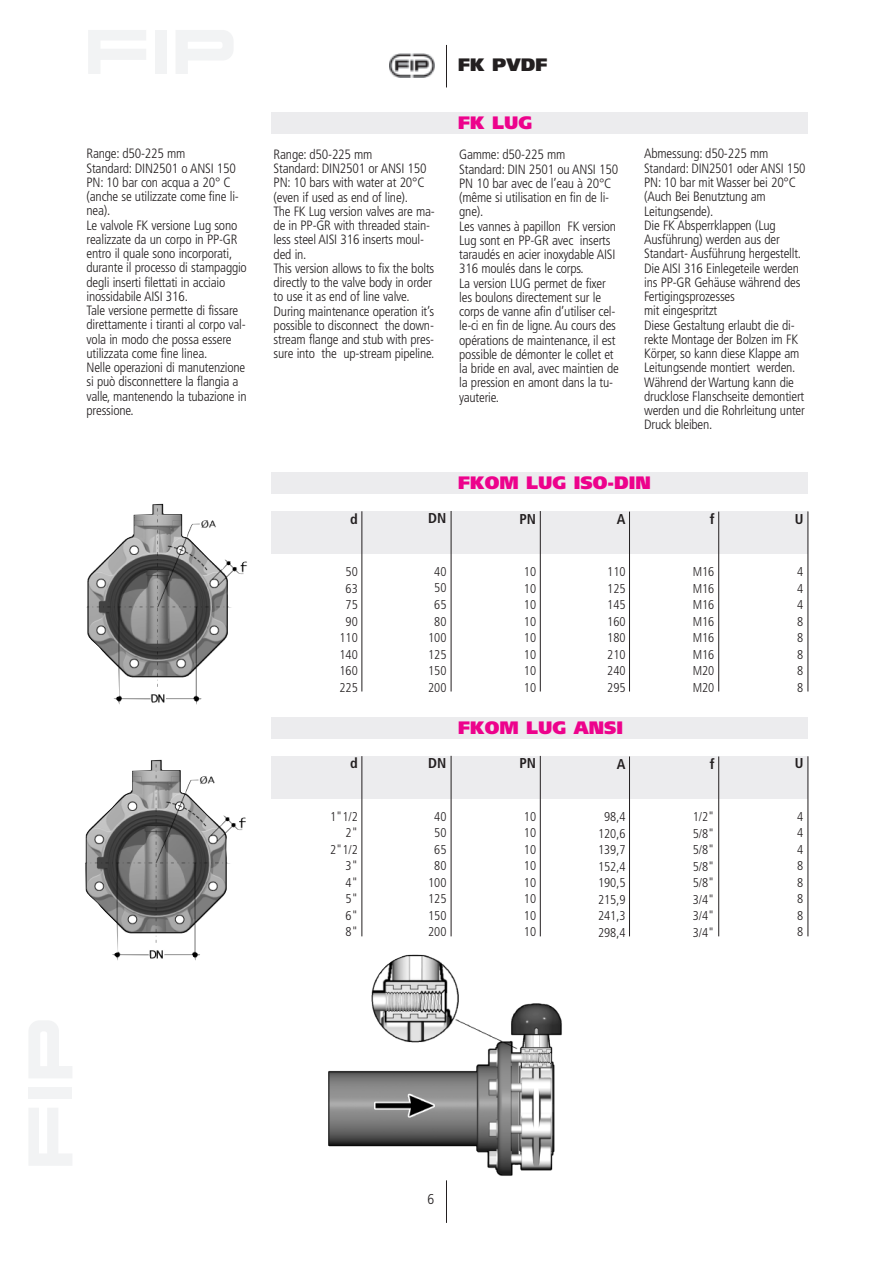
<style>
.page{position:relative;width:893px;height:1263px;background:#fff}
.page>*{position:absolute;margin:0;border:0;box-sizing:border-box;transform-origin:0 0}
.t1{font:900 18px "Frutiger";color:#ed028c}
.t2{font:900 18px "Frutiger";color:#231f20}
.t3{font:700 condensed 14.25px "Frutiger";color:#231f20}
.t4{font:300 condensed 14.25px "Frutiger";color:#231f20}
.t5{font:300 condensed 13.5px/14.2px "Frutiger";letter-spacing:-.015em;color:#231f20}
.t6{font:300 condensed 12.75px/16.5px "Frutiger";color:#231f20;text-align:justify}
</style>
<div class="page">
<hr style="left:446px;top:45px;width:1px;height:42px;background:#231f20">
<hr style="left:446px;top:1180px;width:1px;height:43px;background:#231f20">
<svg style="left:88px;top:30px;width:58px;height:44px"></svg>
<div style="left:155px;top:30px;width:12px;height:44px;background:#f2f3f4"></div>
<svg style="left:176px;top:30px;width:57px;height:44px"></svg>
<svg style="left:29px;top:1108px;width:43px;height:58px"></svg>
<div style="left:28px;top:1087px;width:44px;height:12px;background:#f2f3f4"></div>
<svg style="left:29px;top:1021px;width:43px;height:57px"></svg>
<img style="left:389px;top:54px;width:45px;height:23px">
<div style="left:272px;top:112px;width:536px;height:22px;background:#ececee"></div>
<img style="left:328px;top:955px;width:234px;height:221px">
<div style="left:272px;top:472px;width:536px;height:22px;background:#ececee"></div>
<div style="left:271px;top:511px;width:537px;height:43px;background:#ececee"></div>
<hr style="left:361px;top:511px;width:1px;height:180px;background:#231f20">
<hr style="left:540px;top:511px;width:1px;height:180px;background:#231f20">
<hr style="left:807px;top:511px;width:1px;height:180px;background:#231f20">
<hr style="left:629px;top:512px;width:1px;height:179px;background:#231f20">
<hr style="left:718px;top:512px;width:1px;height:179px;background:#231f20">
<hr style="left:451px;top:511px;width:1px;height:180px;background:#231f20">
<div style="left:272px;top:717px;width:536px;height:22px;background:#ececee"></div>
<div style="left:271px;top:756px;width:537px;height:43px;background:#ececee"></div>
<hr style="left:361px;top:756px;width:1px;height:180px;background:#231f20">
<hr style="left:540px;top:756px;width:1px;height:180px;background:#231f20">
<hr style="left:807px;top:756px;width:1px;height:180px;background:#231f20">
<hr style="left:629px;top:756px;width:1px;height:180px;background:#231f20">
<hr style="left:718px;top:756px;width:1px;height:180px;background:#231f20">
<hr style="left:451px;top:756px;width:1px;height:180px;background:#231f20">
<img style="left:86px;top:504px;width:161px;height:201px">
<img style="left:85px;top:759px;width:161px;height:201px">
<h1 class="t2" style="left:458px;top:57px;width:91px">FK PVDF</h1>
<h1 class="t1" style="left:458px;top:116px;width:76px">FK LUG</h1>
<p class="t5" style="left:87px;top:148px;width:162px">Range: d50-225 mm<br>Standard: DIN2501 o ANSI 150<br>PN: 10 bar con acqua a 20° C (anche se utilizzate come fine li&shy;nea).<br>Le valvole FK versione Lug sono realizzate da un corpo in PP-GR entro il quale sono incorporati, durante il processo di stampaggio degli inserti filettati in acciaio inossidabile AISI 316.<br>Tale versione permette di fissare direttamente i tiranti al corpo val&shy;vola in modo che possa essere utilizzata come fine linea.<br>Nelle operazioni di manutenzione si può disconnettere la flangia a valle, mantenendo la tubazione in pressione.</p>
<p class="t5" style="left:274px;top:148px;width:163px">Range: d50-225 mm<br>Standard: DIN2501 or ANSI 150<br>PN: 10 bars with water at 20°C (even if used as end of line).<br>The FK Lug version valves are ma&shy;de in PP-GR with threaded stain&shy;less steel AISI 316 inserts moul&shy;ded in.<br>This version allows to fix the bolts directly to the valve body in order to use it as end of line valve.<br>During maintenance operation it’s possible to disconnect the down&shy;stream flange and stub with pres&shy;sure into the up-stream pipeline.</p>
<p class="t5" style="left:459px;top:149px;width:161px">Gamme: d50-225 mm<br>Standard: DIN 2501 ou ANSI 150<br>PN 10 bar avec de l’eau à 20°C (même si utilisation en fin de li&shy;gne).<br>Les vannes à papillon FK version<br>Lug sont en PP-GR avec inserts taraudés en acier inoxydable AISI<br>316 moulés dans le corps.<br>La version LUG permet de fixer les boulons directement sur le corps de vanne afin d’utiliser cel&shy;le-ci en fin de ligne. Au cours des opérations de maintenance, il est possible de démonter le collet et la bride en aval, avec maintien de la pression en amont dans la tu&shy;yauterie.</p>
<p class="t5" style="left:644px;top:148px;width:163px">Abmessung: d50-225 mm<br>Standard: DIN2501 oder ANSI 150<br>PN: 10 bar mit Wasser bei 20°C (Auch Bei Benutztung am<br>Leitungsende).<br>Die FK Absperrklappen (Lug<br>Ausführung) werden aus der<br>Standart- Ausführung hergestellt.<br>Die AISI 316 Einlegeteile werden ins PP-GR Gehäuse während des<br>Fertigingsprozesses<br>mit eingespritzt<br>Diese Gestaltung erlaubt die di&shy;rekte Montage der Bolzen im FK<br>Körper, so kann diese Klappe am<br>Leitungsende montiert werden.<br>Während der Wartung kann die drucklose Flanschseite demontiert werden und die Rohrleitung unter<br>Druck bleiben.</p>
<p class="t3" style="left:350px;top:513px;width:9px">d</p>
<p class="t6" style="left:339px;top:564px;width:20px;text-align:center">50<br>63<br>75<br>90<br>110<br>140<br>160<br>225</p>
<p class="t3" style="left:350px;top:758px;width:9px">d</p>
<p class="t6" style="left:330px;top:809px;width:29px;text-align:right">1"1/2<br>2"<br>2"1/2<br>3"<br>4"<br>5"<br>6"<br>8"</p>
<p class="t3" style="left:428px;top:513px;width:20px">DN</p>
<h1 class="t1" style="left:458px;top:476px;width:194px">FKOM LUG ISO-DIN</h1>
<p class="t3" style="left:519px;top:513px;width:18px">PN</p>
<p class="t3" style="left:617px;top:513px;width:10px">A</p>
<p class="t6" style="left:428px;top:564px;width:20px;text-align:center">40<br>50<br>65<br>80<br>100<br>125<br>150<br>200</p>
<p class="t3" style="left:428px;top:758px;width:20px">DN</p>
<p class="t6" style="left:524px;top:564px;width:14px">10<br>10<br>10<br>10<br>10<br>10<br>10<br>10</p>
<p class="t6" style="left:607px;top:565px;width:20px">110<br>125<br>145<br>160<br>180<br>210<br>240<br>295</p>
<h1 class="t1" style="left:458px;top:721px;width:166px">FKOM LUG ANSI</h1>
<p class="t3" style="left:519px;top:758px;width:18px">PN</p>
<p class="t3" style="left:617px;top:758px;width:10px">A</p>
<p class="t6" style="left:428px;top:809px;width:20px;text-align:center">40<br>50<br>65<br>80<br>100<br>125<br>150<br>200</p>
<p class="t6" style="left:524px;top:809px;width:14px">10<br>10<br>10<br>10<br>10<br>10<br>10<br>10</p>
<p class="t6" style="left:598px;top:809px;width:29px;text-align:center">98,4<br>120,6<br>139,7<br>152,4<br>190,5<br>215,9<br>241,3<br>298,4</p>
<p class="t3" style="left:710px;top:513px;width:6px">f</p>
<p class="t6" style="left:693px;top:565px;width:23px">M16<br>M16<br>M16<br>M16<br>M16<br>M16<br>M20<br>M20</p>
<p class="t3" style="left:710px;top:758px;width:6px">f</p>
<p class="t6" style="left:693px;top:809px;width:23px">1/2" 5/8" 5/8" 5/8" 5/8" 3/4" 3/4" 3/4"</p>
<p class="t3" style="left:795px;top:513px;width:10px">U</p>
<p class="t6" style="left:797px;top:564px;width:8px">4<br>4<br>4<br>8<br>8<br>8<br>8<br>8</p>
<p class="t3" style="left:795px;top:758px;width:10px">U</p>
<p class="t6" style="left:797px;top:809px;width:8px">4<br>4<br>4<br>8<br>8<br>8<br>8<br>8</p>
<p class="t4" style="left:428px;top:1193px;width:8px">6</p>
</div>
